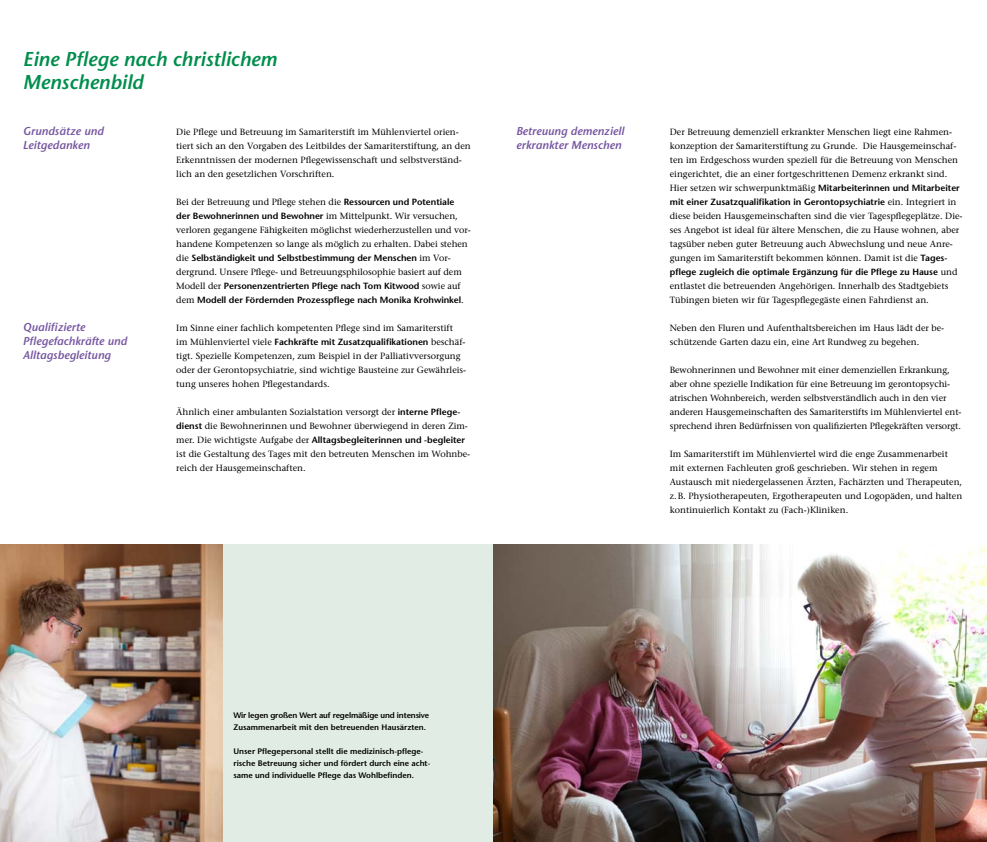
<style>
.page{position:relative;width:987px;height:842px;background:#fff}
.page>*{position:absolute;margin:0;border:0;box-sizing:border-box;transform-origin:0 0}
.t1{font:italic 600 20px/23px "Stone Sans";color:#008e4d}
.t2{font:italic 600 11.5px/14px "Stone Sans";color:#7757a1}
.t3{font:9px/14px "Stone Serif";color:#000}
.t4{font:600 9px/14px "Stone Sans";color:#000}
.t5{font:600 8px/12px "Stone Sans";color:#000}
.s1{font-family:"Stone Sans";font-weight:600}
.s2{font-family:"Stone Serif";font-weight:400}
</style>
<div class="page">
<div style="left:0;top:544px;width:986px;height:298px;background:#e1ede4"></div>
<img style="left:493px;top:544px;width:493px;height:298px">
<img style="left:0;top:544px;width:222px;height:298px">
<h1 class="t1" style="left:23px;top:47px;width:256px">Eine Pflege nach christlichem<br>Menschenbild</h1>
<p class="t2" style="left:23px;top:124px;width:82px">Grundsätze und<br>Leitgedanken</p>
<p class="t3" style="left:176px;top:125px;width:296px">Die Pflege und Betreuung im Samariterstift im Mühlenviertel orien&shy;tiert sich an den Vorgaben des Leitbildes der Samariterstiftung, an den Erkenntnissen der modernen Pflegewissenschaft und selbstverständ&shy;lich an den gesetzlichen Vorschriften.</p>
<p class="t3" style="left:176px;top:195px;width:279px">Bei der Betreuung und Pflege stehen die <span class="s1">Ressourcen und Potentiale</span></p>
<p class="t4" style="left:176px;top:209px;width:283px">der Bewohnerinnen und Bewohner <span class="s2">im Mittelpunkt. Wir versuchen,</span></p>
<p class="t3" style="left:176px;top:223px;width:296px">verloren gegangene Fähigkeiten möglichst wiederherzustellen und vor&shy;handene Kompetenzen so lange als möglich zu erhalten. Dabei stehen</p>
<p class="t4" style="left:176px;top:251px;width:276px"><span class="s2">die</span> Selbständigkeit und Selbstbestimmung der Menschen <span class="s2">im Vor-</span></p>
<p class="t3" style="left:176px;top:265px;width:287px">dergrund. Unsere Pflege- und Betreuungsphilosophie basiert auf dem</p>
<p class="t4" style="left:176px;top:279px;width:289px"><span class="s2">Modell der</span> Personenzentrierten Pflege nach Tom Kitwood <span class="s2">sowie auf dem</span> Modell der Fördernden Prozesspflege nach Monika Krohwinkel<span class="s2">.</span></p>
<p class="t3" style="left:176px;top:321px;width:278px">Im Sinne einer fachlich kompetenten Pflege sind im Samariterstift</p>
<p class="t4" style="left:176px;top:335px;width:291px"><span class="s2">im Mühlenviertel viele</span> Fachkräfte mit Zusatzqualifikationen <span class="s2">beschäf-</span></p>
<p class="t3" style="left:176px;top:349px;width:291px">tigt. Spezielle Kompetenzen, zum Beispiel in der Palliativversorgung oder der Gerontopsychiatrie, sind wichtige Bausteine zur Gewährleis&shy;tung unseres hohen Pflegestandards.</p>
<p class="t3" style="left:176px;top:405px;width:293px">Ähnlich einer ambulanten Sozialstation versorgt der <span class="s1">interne Pflege&shy;dienst</span> die Bewohnerinnen und Bewohner überwiegend in deren Zim-</p>
<p class="t4" style="left:176px;top:433px;width:290px"><span class="s2">mer. Die wichtigste Aufgabe der</span> Alltagsbegleiterinnen und -begleiter</p>
<p class="t3" style="left:176px;top:447px;width:295px">ist die Gestaltung des Tages mit den betreuten Menschen im Wohnbe&shy;reich der Hausgemeinschaften.</p>
<p class="t2" style="left:23px;top:320px;width:106px">Qualifizierte<br>Pflegefachkräfte und<br>Alltagsbegleitung</p>
<p class="t2" style="left:516px;top:124px;width:110px">Betreuung demenziell erkrankter Menschen</p>
<p class="t3" style="left:669px;top:125px;width:290px">Der Betreuung demenziell erkrankter Menschen liegt eine Rahmen&shy;konzeption der Samariterstiftung zu Grunde. Die Hausgemeinschaf&shy;ten im Erdgeschoss wurden speziell für die Betreuung von Menschen eingerichtet, die an einer fortgeschrittenen Demenz erkrankt sind.</p>
<p class="t4" style="left:669px;top:181px;width:291px"><span class="s2">Hier setzen wir schwerpunktmäßig</span> Mitarbeiterinnen und Mitarbeiter mit einer Zusatzqualifikation in Gerontopsychiatrie <span class="s2">ein. Integriert in</span></p>
<p class="t3" style="left:669px;top:209px;width:294px">diese beiden Hausgemeinschaften sind die vier Tagespflegeplätze. Die&shy;ses Angebot ist ideal für ältere Menschen, die zu Hause wohnen, aber tagsüber neben guter Betreuung auch Abwechslung und neue Anre&shy;gungen im Samariterstift bekommen können. Damit ist die <span class="s1">Tages-</span></p>
<p class="t4" style="left:669px;top:265px;width:289px">pflege zugleich die optimale Ergänzung für die Pflege zu Hause <span class="s2">und</span></p>
<p class="t3" style="left:669px;top:279px;width:280px">entlastet die betreuenden Angehörigen. Innerhalb des Stadtgebiets<br>Tübingen bieten wir für Tagespflegegäste einen Fahrdienst an.</p>
<p class="t3" style="left:669px;top:321px;width:276px">Neben den Fluren und Aufenthaltsbereichen im Haus lädt der be&shy;schützende Garten dazu ein, eine Art Rundweg zu begehen.</p>
<p class="t3" style="left:669px;top:363px;width:293px">Bewohnerinnen und Bewohner mit einer demenziellen Erkrankung, aber ohne spezielle Indikation für eine Betreuung im gerontopsychi&shy;atrischen Wohnbereich, werden selbstverständlich auch in den vier anderen Hausgemeinschaften des Samariterstifts im Mühlenviertel ent&shy;sprechend ihren Bedürfnissen von qualifizierten Pflegekräften versorgt.</p>
<p class="t3" style="left:669px;top:447px;width:294px">Im Samariterstift im Mühlenviertel wird die enge Zusammenarbeit mit externen Fachleuten groß geschrieben. Wir stehen in regem Austausch mit niedergelassenen Ärzten, Fachärzten und Therapeuten, z.B. Physiotherapeuten, Ergotherapeuten und Logopäden, und halten kontinuierlich Kontakt zu (Fach-)Kliniken.</p>
<p class="t5" style="left:233px;top:709px;width:197px">Wir legen großen Wert auf regelmäßige und intensive<br>Zusammenarbeit mit den betreuenden Hausärzten.</p>
<p class="t5" style="left:233px;top:745px;width:198px">Unser Pflegepersonal stellt die medizinisch-pflege&shy;rische Betreuung sicher und fördert durch eine acht&shy;same und individuelle Pflege das Wohlbefinden.</p>
</div>
